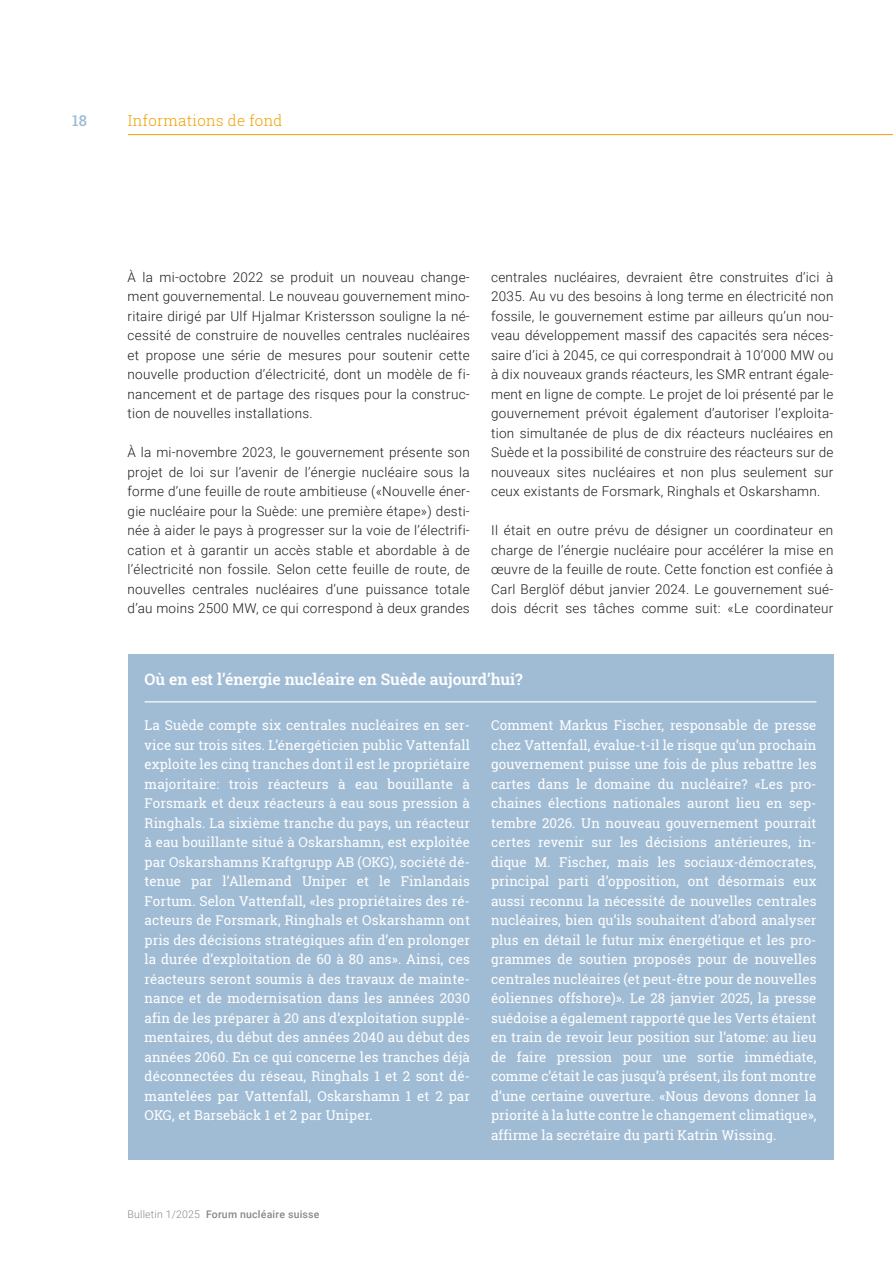
<style>
.page{position:relative;width:893px;height:1263px;background:#fff}
.page>*{position:absolute;margin:0;border:0;box-sizing:border-box;transform-origin:0 0}
.t1{font:600 15.75px "Roboto Slab";color:#fff}
.t2{font:300 15px "Roboto Slab";letter-spacing:.02em;color:#eea100}
.t3{font:500 15px "Roboto Slab";color:#a0bcd5}
.t4{font:13.5px/19.5px "Roboto Slab";letter-spacing:.005em;color:#fff;text-align:justify}
.t5{font:300 13.5px/19.5px "Roboto";letter-spacing:.02em;color:#1d1d1b;text-align:justify}
.t6{font:500 10.5px "Roboto";letter-spacing:.02em;color:#878787}
.s1{font-weight:300}
</style>
<div class="page">
<div style="left:128px;top:654px;width:705px;height:505px;background:#a0bcd5"></div>
<hr style="left:145px;top:701px;width:671px;height:1px;background:#fff">
<hr style="left:128px;top:134px;width:765px;height:1px;background:#eea100">
<p class="t3" style="left:72px;top:110px;width:16px">18</p>
<p class="t2" style="left:128px;top:110px;width:156px">Informations de fond</p>
<p class="t5" style="left:128px;top:267px;width:344px">À la mi-octobre 2022 se produit un nouveau change&shy;ment gouvernemental. Le nouveau gouvernement mino&shy;ritaire dirigé par Ulf Hjalmar Kristersson souligne la né&shy;cessité de construire de nouvelles centrales nucléaires et propose une série de mesures pour soutenir cette nouvelle production d’électricité, dont un modèle de fi&shy;nancement et de partage des risques pour la construc&shy;tion de nouvelles installations.</p>
<p class="t5" style="left:128px;top:442px;width:344px">À la mi-novembre 2023, le gouvernement présente son projet de loi sur l’avenir de l’énergie nucléaire sous la forme d’une feuille de route ambitieuse («Nouvelle éner&shy;gie nucléaire pour la Suède: une première étape») desti&shy;née à aider le pays à progresser sur la voie de l’électrifi&shy;cation et à garantir un accès stable et abordable à de l’électricité non fossile. Selon cette feuille de route, de nouvelles centrales nucléaires d’une puissance totale d’au moins 2500 MW, ce qui correspond à deux grandes</p>
<p class="t5" style="left:491px;top:267px;width:344px">centrales nucléaires, devraient être construites d’ici à 2035. Au vu des besoins à long terme en électricité non fossile, le gouvernement estime par ailleurs qu’un nou&shy;veau développement massif des capacités sera néces&shy;saire d’ici à 2045, ce qui correspondrait à 10’000 MW ou à dix nouveaux grands réacteurs, les SMR entrant égale&shy;ment en ligne de compte. Le projet de loi présenté par le gouvernement prévoit également d’autoriser l’exploita&shy;tion simultanée de plus de dix réacteurs nucléaires en Suède et la possibilité de construire des réacteurs sur de nouveaux sites nucléaires et non plus seulement sur ceux existants de Forsmark, Ringhals et Oskarshamn.</p>
<p class="t5" style="left:491px;top:520px;width:344px">Il était en outre prévu de désigner un coordinateur en charge de l’énergie nucléaire pour accélérer la mise en œuvre de la feuille de route. Cette fonction est confiée à Carl Berglöf début janvier 2024. Le gouvernement sué&shy;dois décrit ses tâches comme suit: «Le coordinateur</p>
<p class="t1" style="left:145px;top:668px;width:380px">Où en est l’énergie nucléaire en Suède aujourd’hui?</p>
<p class="t4" style="left:145px;top:716px;width:327px">La Suède compte six centrales nucléaires en ser&shy;vice sur trois sites. L’énergéticien public Vattenfall exploite les cinq tranches dont il est le propriétaire majoritaire: trois réacteurs à eau bouillante à Forsmark et deux réacteurs à eau sous pression à Ringhals. La sixième tranche du pays, un réacteur à eau bouillante situé à Oskarshamn, est exploitée par Oskarshamns Kraftgrupp AB (OKG), société dé&shy;tenue par l’Allemand Uniper et le Finlandais Fortum. Selon Vattenfall, «les propriétaires des ré&shy;acteurs de Forsmark, Ringhals et Oskarshamn ont pris des décisions stratégiques afin d’en prolonger la durée d’exploitation de 60 à 80 ans». Ainsi, ces réacteurs seront soumis à des travaux de mainte&shy;nance et de modernisation dans les années 2030 afin de les préparer à 20 ans d’exploitation supplé&shy;mentaires, du début des années 2040 au début des années 2060. En ce qui concerne les tranches déjà déconnectées du réseau, Ringhals 1 et 2 sont dé&shy;mantelées par Vattenfall, Oskarshamn 1 et 2 par OKG, et Barsebäck 1 et 2 par Uniper.</p>
<p class="t4" style="left:491px;top:715px;width:327px">Comment Markus Fischer, responsable de presse chez Vattenfall, évalue-t-il le risque qu’un prochain gouvernement puisse une fois de plus rebattre les cartes dans le domaine du nucléaire? «Les pro&shy;chaines élections nationales auront lieu en sep&shy;tembre 2026. Un nouveau gouvernement pourrait certes revenir sur les décisions antérieures, in&shy;dique M. Fischer, mais les sociaux-démocrates, principal parti d’opposition, ont désormais eux aussi reconnu la nécessité de nouvelles centrales nucléaires, bien qu’ils souhaitent d’abord analyser plus en détail le futur mix énergétique et les pro&shy;grammes de soutien proposés pour de nouvelles centrales nucléaires (et peut-être pour de nouvelles éoliennes offshore)». Le 28 janvier 2025, la presse suédoise a également rapporté que les Verts étaient en train de revoir leur position sur l’atome: au lieu de faire pression pour une sortie immédiate, comme c’était le cas jusqu’à présent, ils font montre d’une certaine ouverture. «Nous devons donner la priorité à la lutte contre le changement climatique», affirme la secrétaire du parti Katrin Wissing.</p>
<p class="t6" style="left:128px;top:1207px;width:193px"><span class="s1">Bulletin 1/2025</span> Forum nucléaire suisse</p>
</div>
